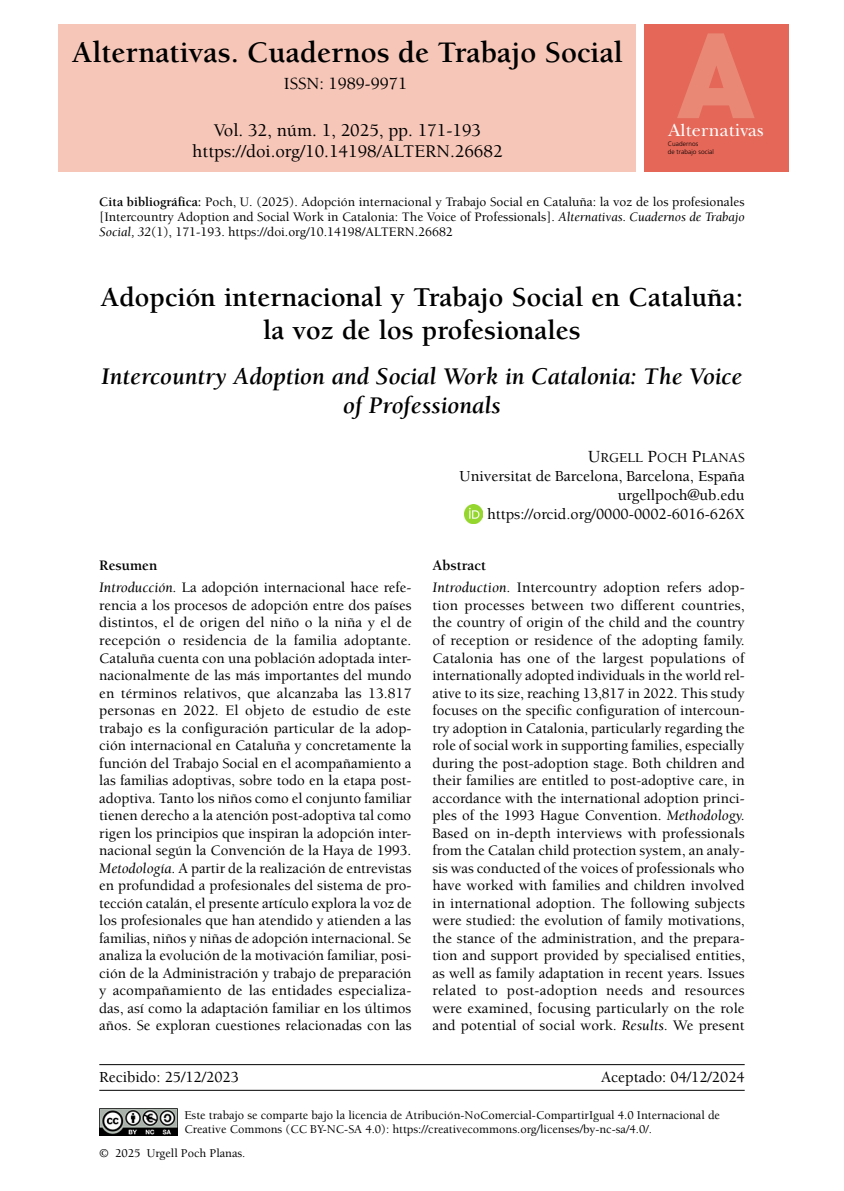
<style>
.page{position:relative;width:844px;height:1191px;background:#fff}
.page>*{position:absolute;margin:0;border:0;box-sizing:border-box;transform-origin:0 0}
.t1{font:700 30.62px "Berkeley MK";color:#000}
.t2{font:700 28px/33.8px "Berkeley MK";color:#000;text-align:center}
.t3{font:italic 700 24.5px/29.6px "Berkeley MK";color:#000;text-align:center}
.t4{font:18.38px/21px "Berkeley MK";color:#000;text-align:center}
.t5{font:18.03px "New Baskerville Std";letter-spacing:.015em;color:#fff}
.t6{font:17.5px "Berkeley MK";color:#000}
.t7{font:15.75px/19.2px "Berkeley MK";color:#000;text-align:right}
.t8{font:14.88px/17.5px "Berkeley MK";color:#000}
.t9{font:14px "Berkeley MK SC800";color:#000}
.t10{font:13.3px/14.9px "Berkeley MK";color:#000;text-align:justify}
.t11{font:12.25px/13.8px "Berkeley MK";color:#000}
.t12{font:300 6.48px/7.9px "Frutiger LT Std";letter-spacing:.01em;color:#000}
.s1{font-weight:700}
.s2{font-style:italic}
.s3{font-size:17.5px}
</style>
<div class="page">
<div style="left:643px;top:25px;width:145px;height:147px;background:#e46758"></div>
<div style="left:58px;top:25px;width:577px;height:147px;background:#f6c7b9"></div>
<svg style="left:677px;top:33px;width:77px;height:85px"></svg>
<img style="left:464px;top:504px;width:19px;height:19px">
<hr style="left:99px;top:1064px;width:645px;height:1px;background:#000">
<hr style="left:99px;top:1089px;width:645px;height:1px;background:#000">
<img style="left:99px;top:1108px;width:78px;height:27px">
<h1 class="t1" style="left:72px;top:36px;width:552px">Alternativas. Cuadernos de Trabajo Social</h1>
<p class="t6" style="left:284px;top:74px;width:125px">ISSN: 1989-9971</p>
<p class="t4" style="left:192px;top:120px;width:312px">Vol. 32, núm. 1, 2025, pp. 171-193 https://doi.org/10.14198/ALTERN.26682</p>
<p class="t10" style="left:99px;top:195px;width:646px"><span class="s1">Cita bibliográfica:</span> Poch, U. (2025). Adopción internacional y Trabajo Social en Cataluña: la voz de los profesionales [Intercountry Adoption and Social Work in Catalonia: The Voice of Professionals]. <span class="s2">Alternativas. Cuadernos de Trabajo Social, 32</span>(1), 171-193. https://doi.org/10.14198/ALTERN.26682</p>
<p class="t5" style="left:668px;top:120px;width:97px">Alternativas</p>
<p class="t12" style="left:667px;top:140px;width:48px">Cuadernos<br>de trabajo social</p>
<h2 class="t2" style="left:101px;top:280px;width:644px">Adopción internacional y Trabajo Social en Cataluña: la voz de los profesionales</h2>
<h3 class="t3" style="left:101px;top:362px;width:642px">Intercountry Adoption and Social Work in Catalonia: The Voice of Professionals</h3>
<p class="t9" style="left:588px;top:450px;width:158px"><span class="s3">U</span>RGELL <span class="s3">P</span>OCH <span class="s3">P</span>LANAS</p>
<p class="t7" style="left:459px;top:466px;width:286px">Universitat de Barcelona, Barcelona, España urgellpoch@ub.edu https://orcid.org/0000-0002-6016-626X</p>
<p class="t8" style="left:99px;top:554px;width:313px;line-height:22.4px"><span class="s1">Resumen<br></span><span class="s2">Introducción.</span> La adopción internacional hace refe-</p>
<p class="t8" style="left:99px;top:597px;width:314px;text-align:justify">rencia a los procesos de adopción entre dos países distintos, el de origen del niño o la niña y el de recepción o residencia de la familia adoptante.<br>Cataluña cuenta con una población adoptada inter&shy;nacionalmente de las más importantes del mundo en términos relativos, que alcanzaba las 13.817 personas en 2022. El objeto de estudio de este trabajo es la configuración particular de la adop&shy;ción internacional en Cataluña y concretamente la función del Trabajo Social en el acompañamiento a las familias adoptivas, sobre todo en la etapa post&shy;adoptiva. Tanto los niños como el conjunto familiar tienen derecho a la atención post-adoptiva tal como rigen los principios que inspiran la adopción inter&shy;nacional según la Convención de la Haya de 1993.<br><span class="s2">Metodología.</span> A partir de la realización de entrevistas en profundidad a profesionales del sistema de pro&shy;tección catalán, el presente artículo explora la voz de los profesionales que han atendido y atienden a las familias, niños y niñas de adopción internacional. Se analiza la evolución de la motivación familiar, posi&shy;ción de la Administración y trabajo de preparación y acompañamiento de las entidades especializa&shy;das, así como la adaptación familiar en los últimos años. Se exploran cuestiones relacionadas con las</p>
<p class="t8" style="left:432px;top:554px;width:313px;line-height:22.4px"><span class="s1">Abstract<br></span><span class="s2">Introduction.</span> Intercountry adoption refers adop-</p>
<p class="t8" style="left:432px;top:597px;width:314px;text-align:justify">tion processes between two different countries, the country of origin of the child and the country of reception or residence of the adopting family.<br>Catalonia has one of the largest populations of internationally adopted individuals in the world rel&shy;ative to its size, reaching 13,817 in 2022. This study focuses on the specific configuration of intercoun&shy;try adoption in Catalonia, particularly regarding the role of social work in supporting families, especially during the post-adoption stage. Both children and their families are entitled to post-adoptive care, in accordance with the international adoption princi&shy;ples of the 1993 Hague Convention. <span class="s2">Methodology.<br></span>Based on in-depth interviews with professionals from the Catalan child protection system, an analy&shy;sis was conducted of the voices of professionals who have worked with families and children involved in international adoption. The following subjects were studied: the evolution of family motivations, the stance of the administration, and the prepara&shy;tion and support provided by specialised entities, as well as family adaptation in recent years. Issues related to post-adoption needs and resources were examined, focusing particularly on the role and potential of social work<span class="s2">. Results.</span> We present</p>
<p class="t7" style="left:99px;top:1068px;width:141px">Recibido: 25/12/2023</p>
<p class="t7" style="left:601px;top:1068px;width:145px">Aceptado: 04/12/2024</p>
<p class="t11" style="left:184px;top:1108px;width:537px">Este trabajo se comparte bajo la licencia de Atribución-NoComercial-CompartirIgual 4.0 Internacional de<br>Creative Commons (CC BY-NC-SA 4.0): https://creativecommons.org/licenses/by-nc-sa/4.0/.</p>
<p class="t11" style="left:99px;top:1146px;width:148px">© 2025 Urgell Poch Planas.</p>
</div>
